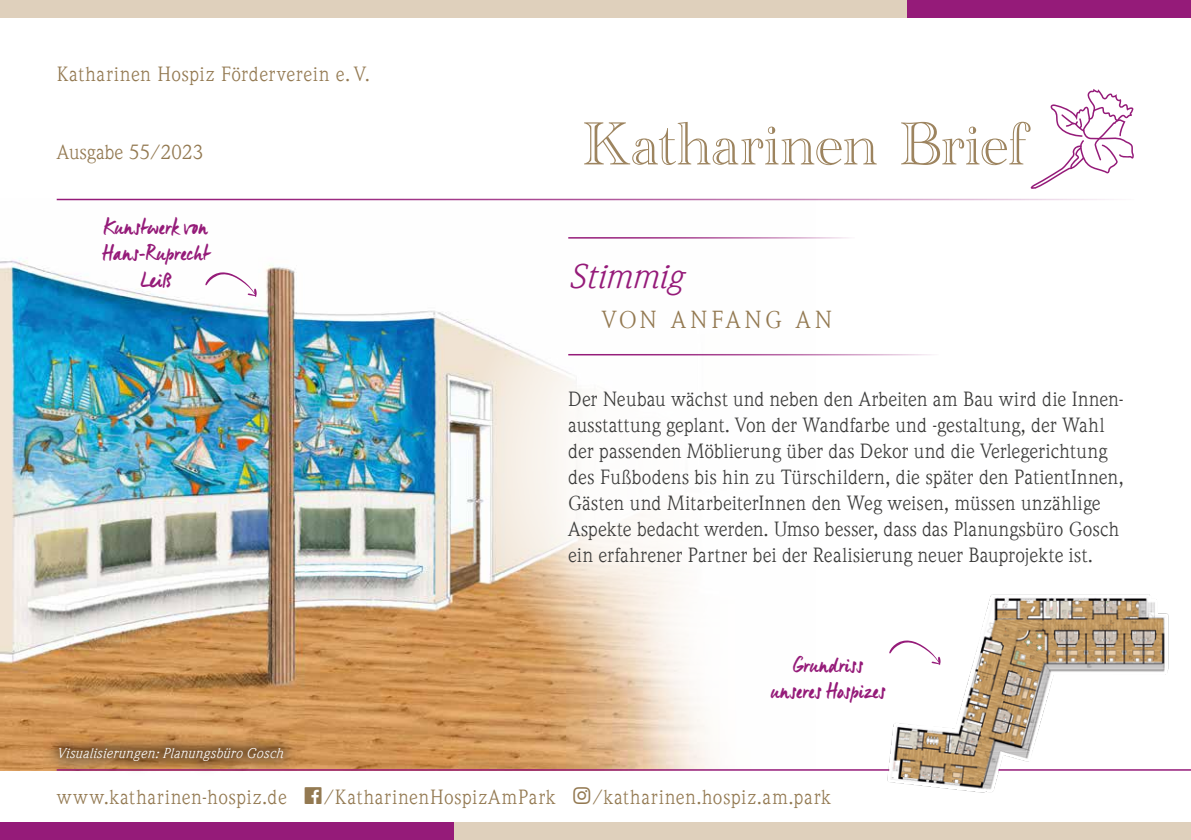
<style>
.page{position:relative;width:1191px;height:840px;background:#fff}
.page>*{position:absolute;margin:0;border:0;box-sizing:border-box;transform-origin:0 0}
.t1{font:italic 34px "Weidemann LT";letter-spacing:.01em;color:#951b79}
.t2{font:24px "Weidemann LT";letter-spacing:.155em;color:#937951}
.t3{font:22px/26.4px "Manus";letter-spacing:.015em;color:#951b79;text-align:center}
.t4{font:20px/26px "Weidemann LT";letter-spacing:.01em;color:#3b3b3a}
.t5{font:20px "Weidemann LT";letter-spacing:.035em;color:#937951}
.t6{font:20px "Weidemann LT";letter-spacing:.01em;color:#937951}
.t7{font:italic 14px "Weidemann LT";letter-spacing:.025em;color:#fff}
</style>
<div class="page">
<img style="left:0;top:199px;width:667px;height:571px">
<svg style="left:465px;top:179px;width:658px;height:558px"></svg>
<svg style="left:632px;top:602px;width:559px;height:169px"></svg>
<svg style="left:205px;top:272px;width:52px;height:25px"></svg>
<div style="left:44px;top:732px;width:254px;height:43px;background:#000;opacity:.52"></div>
<hr style="left:57px;top:199px;width:1077px;height:1px;background:#951b79">
<hr style="left:57px;top:768px;width:1134px;height:2px;background:#951b79">
<div style="left:532px;top:355px;width:626px;height:247px;background:#fff"></div>
<hr style="left:568px;top:237px;width:287px;height:1px;background:#951b79">
<hr style="left:568px;top:354px;width:371px;height:1px;background:#951b79">
<img style="left:854px;top:594px;width:327px;height:199px">
<div style="left:0;top:0;width:1191px;height:17px;background:#dfd0bc"></div>
<div style="left:907px;top:0;width:284px;height:17px;background:#951b79"></div>
<div style="left:0;top:822px;width:1191px;height:17px;background:#dfd0bc"></div>
<div style="left:0;top:822px;width:454px;height:17px;background:#951b79"></div>
<svg style="left:584px;top:89px;width:549px;height:100px"></svg>
<p class="t5" style="left:57px;top:62px;width:315px">Katharinen Hospiz Förderverein e. V.</p>
<p class="t6" style="left:57px;top:140px;width:148px">Ausgabe 55/2023</p>
<p class="t3" style="left:102px;top:213px;width:108px">Kunstwerk von<br>Hans-Ruprecht<br>Leiß</p>
<p class="t7" style="left:57px;top:744px;width:228px">Visualisierungen: Planungsbüro Gosch</p>
<h1 class="t1" style="left:568px;top:256px;width:115px">Stimmig</h1>
<p class="t2" style="left:602px;top:305px;width:231px">VON ANFANG AN</p>
<p class="t4" style="left:568px;top:386px;width:557px">Der Neubau wächst und neben den Arbeiten am Bau wird die Innen&shy;ausstattung geplant. Von der Wandfarbe und -gestaltung, der Wahl der passenden Möblierung über das Dekor und die Verlegerichtung des Fußbodens bis hin zu Türschildern, die später den PatientInnen, Gästen und MitarbeiterInnen den Weg weisen, müssen unzählige Aspekte bedacht werden. Umso besser, dass das Planungsbüro Gosch ein erfahrener Partner bei der Realisierung neuer Bauprojekte ist.</p>
<p class="t3" style="left:771px;top:650px;width:116px">Grundriss unseres Hospizes</p>
<p class="t5" style="left:57px;top:785px;width:232px">www.katharinen-hospiz.de</p>
<p class="t5" style="left:324px;top:785px;width:233px">/KatharinenHospizAmPark</p>
<p class="t5" style="left:592px;top:785px;width:240px">/katharinen.hospiz.am.park</p>
</div>
